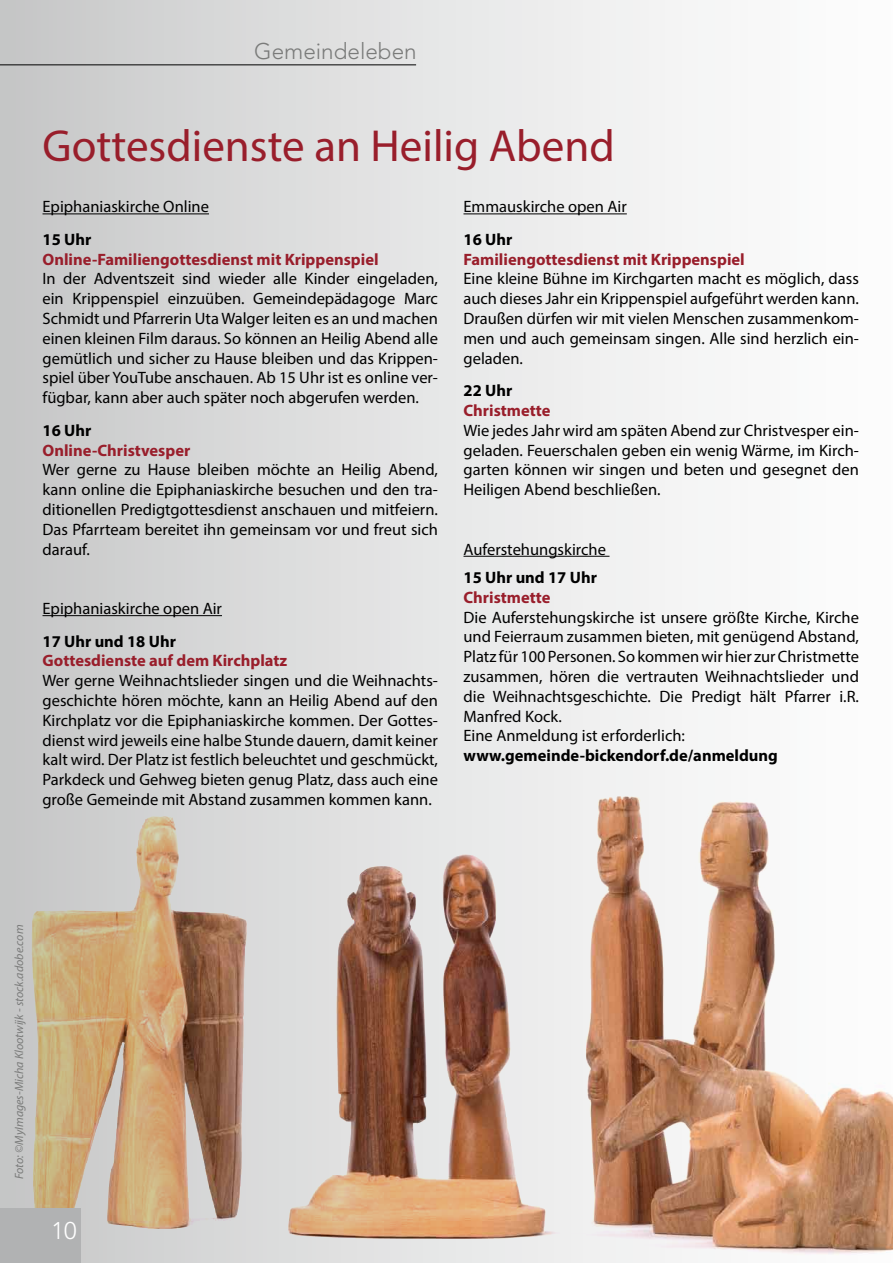
<style>
.page{position:relative;width:893px;height:1263px;background:#fff}
.page>*{position:absolute;margin:0;border:0;box-sizing:border-box;transform-origin:0 0}
.t1{font:45px "Myriad Pro";color:#991e2b}
.t2{font:300 24px "Avenir LTCE";color:#fff}
.t3{font:300 22.5px "Avenir LTCE";color:#7a7b7a}
.t4{font:16.5px/19.8px "Myriad Pro";color:#000;text-align:justify}
.t5{font:700 16.5px "Myriad Pro";color:#991e2b}
.t6{font:700 16.5px "Myriad Pro";color:#000}
.t7{font:italic 12px "Myriad Pro";color:#7a7b7a}
</style>
<div class="page">
<div style="left:0;top:0;width:893px;height:1263px;background:linear-gradient(to right,#c8c9c9,#fff)"></div>
<hr style="left:0;top:65px;width:416px;height:1px;background:#000">
<img style="left:0;top:796px;width:893px;height:467px">
<hr style="left:43px;top:213px;width:166px;height:1px;background:#000">
<hr style="left:43px;top:615px;width:179px;height:1px;background:#000">
<hr style="left:463px;top:213px;width:164px;height:1px;background:#000">
<hr style="left:463px;top:556px;width:146px;height:1px;background:#000">
<div style="left:0;top:1209px;width:81px;height:54px;background:#b1b2b3"></div>
<h3 class="t3" style="left:254px;top:38px;width:164px">Gemeindeleben</h3>
<h1 class="t1" style="left:43px;top:118px;width:574px">Gottesdienste an Heilig Abend</h1>
<p class="t4" style="left:43px;top:197px;width:168px">Epiphaniaskirche Online</p>
<p class="t6" style="left:43px;top:228px;width:50px">15 Uhr</p>
<p class="t5" style="left:43px;top:248px;width:338px">Online-Familiengottesdienst mit Krippenspiel</p>
<p class="t4" style="left:43px;top:269px;width:397px">In der Adventszeit sind wieder alle Kinder eingeladen, ein Krippenspiel einzuüben. Gemeindepädagoge Marc Schmidt und Pfarrerin Uta Walger leiten es an und machen einen kleinen Film daraus. So können an Heilig Abend alle gemütlich und sicher zu Hause bleiben und das Krippen&shy;spiel über YouTube anschauen. Ab 15 Uhr ist es online ver&shy;fügbar, kann aber auch später noch abgerufen werden.</p>
<p class="t6" style="left:43px;top:419px;width:50px">16 Uhr</p>
<p class="t5" style="left:43px;top:439px;width:149px">Online-Christvesper</p>
<p class="t4" style="left:43px;top:460px;width:397px">Wer gerne zu Hause bleiben möchte an Heilig Abend, kann online die Epiphaniaskirche besuchen und den tra&shy;ditionellen Predigtgottesdienst anschauen und mitfeiern.<br>Das Pfarrteam bereitet ihn gemeinsam vor und freut sich darauf.</p>
<p class="t4" style="left:463px;top:197px;width:165px">Emmauskirche open Air</p>
<p class="t6" style="left:463px;top:228px;width:50px">16 Uhr</p>
<p class="t5" style="left:463px;top:248px;width:283px">Familiengottesdienst mit Krippenspiel</p>
<p class="t4" style="left:463px;top:269px;width:397px">Eine kleine Bühne im Kirchgarten macht es möglich, dass auch dieses Jahr ein Krippenspiel aufgeführt werden kann.<br>Draußen dürfen wir mit vielen Menschen zusammenkom&shy;men und auch gemeinsam singen. Alle sind herzlich ein&shy;geladen.</p>
<p class="t6" style="left:463px;top:380px;width:50px">22 Uhr</p>
<p class="t5" style="left:463px;top:400px;width:89px">Christmette</p>
<p class="t4" style="left:463px;top:420px;width:397px">Wie jedes Jahr wird am späten Abend zur Christvesper ein&shy;geladen. Feuerschalen geben ein wenig Wärme, im Kirch&shy;garten können wir singen und beten und gesegnet den Heiligen Abend beschließen.</p>
<p class="t4" style="left:463px;top:539px;width:144px">Auferstehungskirche</p>
<p class="t6" style="left:463px;top:567px;width:135px">15 Uhr und 17 Uhr</p>
<p class="t5" style="left:463px;top:586px;width:89px">Christmette</p>
<p class="t4" style="left:463px;top:607px;width:397px;text-align:left">Die Auferstehungskirche ist unsere größte Kirche, Kirche und Feierraum zusammen bieten, mit genügend Abstand, Platz für 100 Personen. So kommen wir hier zur Christmette zusammen, hören die vertrauten Weihnachtslieder und die Weihnachtsgeschichte. Die Predigt hält Pfarrer i.R.<br>Manfred Kock.<br>Eine Anmeldung ist erforderlich:</p>
<p class="t6" style="left:463px;top:745px;width:316px">www.gemeinde-bickendorf.de/anmeldung</p>
<p class="t4" style="left:43px;top:598px;width:181px">Epiphaniaskirche open Air</p>
<p class="t6" style="left:43px;top:630px;width:135px">17 Uhr und 18 Uhr</p>
<p class="t5" style="left:43px;top:650px;width:246px">Gottesdienste auf dem Kirchplatz</p>
<p class="t4" style="left:43px;top:670px;width:397px">Wer gerne Weihnachtslieder singen und die Weihnachts&shy;geschichte hören möchte, kann an Heilig Abend auf den Kirchplatz vor die Epiphaniaskirche kommen. Der Gottes&shy;dienst wird jeweils eine halbe Stunde dauern, damit keiner kalt wird. Der Platz ist festlich beleuchtet und geschmückt, Parkdeck und Gehweg bieten genug Platz, dass auch eine große Gemeinde mit Abstand zusammen kommen kann.</p>
<p class="t7" style="left:12px;top:1179px;width:256px;rotate:-90deg">Foto: ©MyImages-Micha Klootwijk - stock.adobe.com</p>
<h2 class="t2" style="left:52px;top:1216px;width:26px">10</h2>
</div>
